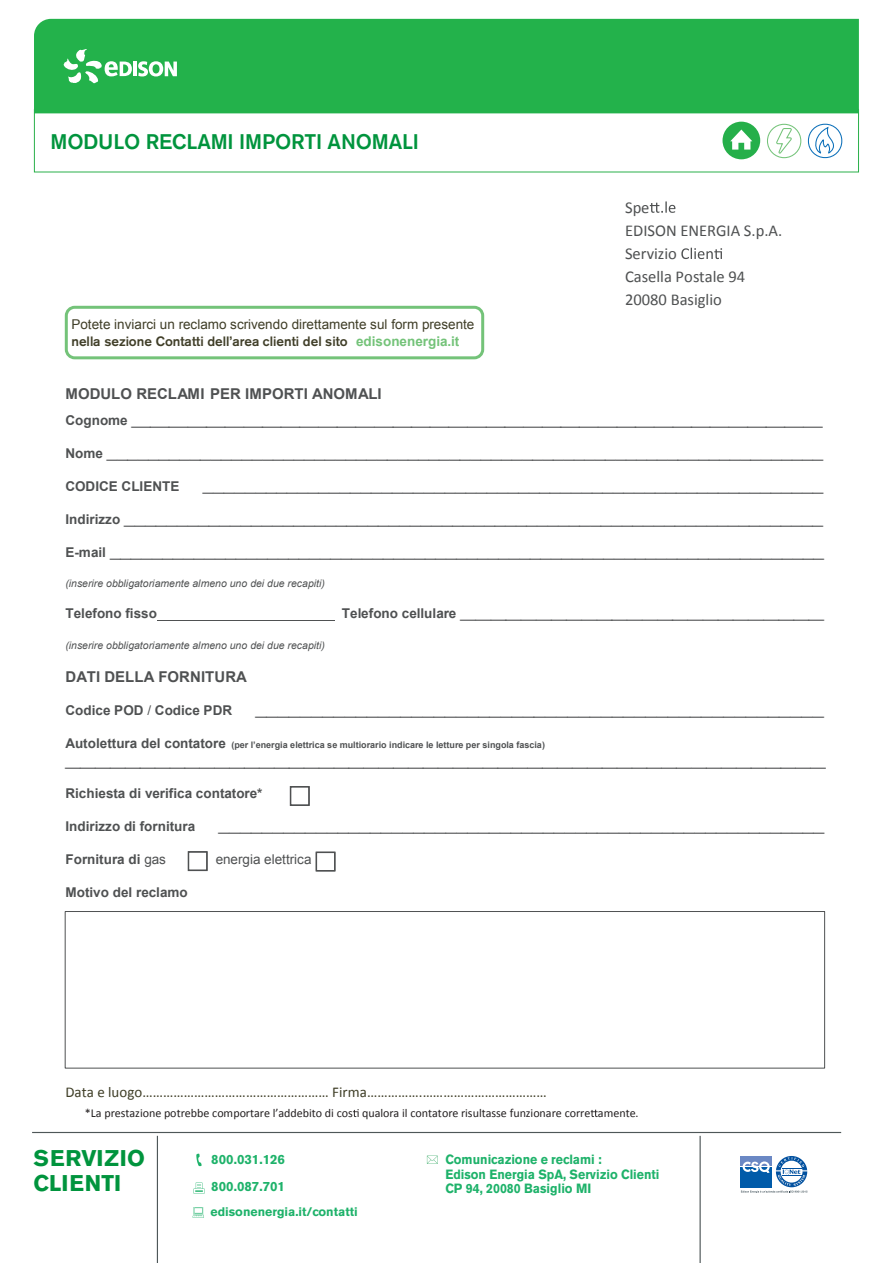
<style>
.page{position:relative;width:893px;height:1263px;background:#fff}
.page>*{position:absolute;margin:0;border:0;box-sizing:border-box;transform-origin:0 0}
.t1{font:700 22.5px/25.2px "Akzidenz Grotesk BE";letter-spacing:.02em;color:#00943d}
.t2{font:500 21px "Akzidenz Grotesk BE";letter-spacing:-.005em;color:#00943d}
.t3{font:16.5px/23.1px "Calibri";color:#4f5152}
.t4{font:15px "Calibri";color:#3f3e27}
.t5{font:700 15px "Arial";color:#4f5152}
.t6{font:700 13.5px "Arial";color:#4f5152}
.t7{font:13.5px "Arial";color:#4f5152;scale:1.4 1}
.t8{font:13.5px "Arial";color:#4f5152;scale:1.41 1}
.t9{font:13.5px "Arial";color:#4f5152;scale:1.39 1}
.t10{font:13.5px "Arial";color:#403e28}
.t11{font:500 13.5px "Akzidenz Grotesk BE";color:#403e28}
.t12{font:13.5px "Arial";color:#4f5152;scale:1.44 1}
.t13{font:13.5px "Arial";color:#4f5152;scale:1.49 1}
.t14{font:13.5px "Arial";color:#4f5152;scale:1.99 1}
.t15{font:13.5px "Arial";color:#4f5152;scale:2.49 1}
.t16{font:13.5px "Arial";color:#4f5152}
.t17{font:700 13.35px/14.9px "Akzidenz Grotesk BE";color:#1eb26a;scale:.93 1}
.t18{font:700 13.35px "Akzidenz Grotesk BE";color:#1eb26a}
.t19{font:700 12.3px "Akzidenz Grotesk BE";color:#1eb26a}
.t20{font:12px "Calibri";letter-spacing:-.005em;color:#231f20}
.t21{font:italic 10.5px "Arial";color:#4f5152}
.t22{font:700 9px "Arial";color:#4f5152}
.s1{font-family:"Arial";font-weight:700;color:#74c379}
.s2{font-weight:700}
.s3{font-weight:400}
.s4{font-size:13.5px}
</style>
<div class="page">
<div style="left:34px;top:19px;width:825px;height:94px;background:#23b24b"></div>
<svg style="left:138px;top:61px;width:39px;height:15px"></svg>
<hr style="left:133px;top:61px;width:4px;height:15px;background:#fff">
<svg style="left:64px;top:49px;width:68px;height:34px"></svg>
<div style="left:808px;top:124px;width:34px;height:34px;border:1px solid #0b6fb9;border-radius:16px"></div>
<svg style="left:815px;top:123px;width:28px;height:32px"></svg>
<div style="left:723px;top:122px;width:37px;height:37px;background:#25af4a;border-radius:50%"></div>
<div style="left:767px;top:124px;width:34px;height:34px;border:1px solid #74c379;border-radius:50%"></div>
<svg style="left:775px;top:127px;width:18px;height:27px"></svg>
<svg style="left:730px;top:130px;width:22px;height:20px"></svg>
<svg style="left:353px;top:1109px;width:6px;height:8px"></svg>
<svg style="left:591px;top:1110px;width:7px;height:7px"></svg>
<div style="left:65px;top:911px;width:760px;height:157px;border:1px solid #4f5152"></div>
<div style="left:188px;top:851px;width:20px;height:20px;border:2px solid #4f5152"></div>
<div style="left:188px;top:852px;width:19px;height:18px;border:1px solid #4f5152"></div>
<div style="left:316px;top:852px;width:20px;height:19px;border:2px solid #4f5152"></div>
<div style="left:316px;top:852px;width:19px;height:19px;border:1px solid #4f5152"></div>
<div style="left:290px;top:786px;width:20px;height:20px;border:2px solid #4f5152"></div>
<div style="left:290px;top:787px;width:19px;height:18px;border:1px solid #4f5152"></div>
<svg style="left:650px;top:201px;width:25px;height:12px"></svg>
<svg style="left:681px;top:248px;width:41px;height:11px"></svg>
<div style="left:65px;top:306px;width:419px;height:53px;border:3px solid #74c379;border-radius:8px"></div>
<hr style="left:700px;top:1136px;width:1px;height:127px;background:#4e5758">
<hr style="left:157px;top:1136px;width:1px;height:127px;background:#4e5758">
<hr style="left:32px;top:1132px;width:809px;height:1px;background:#4e5758">
<svg style="left:196px;top:1154px;width:6px;height:12px"></svg>
<svg style="left:193px;top:1207px;width:11px;height:11px"></svg>
<svg style="left:194px;top:1183px;width:11px;height:11px"></svg>
<svg style="left:427px;top:1156px;width:11px;height:8px"></svg>
<svg style="left:741px;top:1156px;width:66px;height:37px"></svg>
<h2 class="t2" style="left:51px;top:129px;width:370px">MODULO RECLAMI IMPORTI ANOMALI</h2>
<p class="t10" style="left:71px;top:315px;width:404px">Potete inviarci un reclamo scrivendo direttamente sul form presente</p>
<p class="t11" style="left:71px;top:333px;width:389px">nella sezione Contatti dell’area clienti del sito <span class="s1">edisonenergia.it</span></p>
<p class="t3" style="left:625px;top:196px;width:159px">Spe<br>EDISON ENERGIA S.p.A.<br>Servizio<br>Casella Postale 94<br>20080 Basiglio</p>
<p class="t5" style="left:65px;top:384px;width:318px">MODULO RECLAMI PER IMPORTI ANOMALI</p>
<p class="t15" style="left:65px;top:411px;width:306px"><span class="s2">Cognome</span> _____________________________________</p>
<p class="t9" style="left:65px;top:444px;width:547px"><span class="s2">Nome</span> _____________________________________________________________________</p>
<p class="t6" style="left:65px;top:477px;width:115px">CODICE CLIENTE</p>
<p class="t7" style="left:203px;top:477px;width:445px">___________________________________________________________</p>
<p class="t8" style="left:65px;top:510px;width:539px"><span class="s2">Indirizzo</span> __________________________________________________________________</p>
<p class="t7" style="left:65px;top:543px;width:543px"><span class="s2">E-mail</span> ____________________________________________________________________</p>
<p class="t21" style="left:65px;top:576px;width:261px">(inserire obbligatoriamente almeno uno dei due recapiti)</p>
<p class="t6" style="left:65px;top:604px;width:760px">Telefono fisso<span class="s3">___</span>Telefono cellulare <span class="s3">________________________</span></p>
<p class="t21" style="left:65px;top:638px;width:261px">(inserire obbligatoriamente almeno uno dei due recapiti)</p>
<p class="t5" style="left:65px;top:666px;width:183px">DATI DELLA FORNITURA</p>
<p class="t6" style="left:65px;top:701px;width:168px">Codice POD <span class="s3">/</span> Codice PDR</p>
<p class="t13" style="left:256px;top:701px;width:383px">___________________________________________________</p>
<p class="t22" style="left:65px;top:739px;width:481px"><span class="s4">Autolettura del contatore</span> (per l’energia elettrica se multiorario indicare le letture per singola fascia)</p>
<p class="t14" style="left:66px;top:752px;width:383px">___________________________________________________</p>
<p class="t6" style="left:65px;top:785px;width:199px">Richiesta di verifica contatore*</p>
<p class="t6" style="left:65px;top:818px;width:131px">Indirizzo di fornitura</p>
<p class="t12" style="left:219px;top:818px;width:422px">________________________________________________________</p>
<p class="t6" style="left:65px;top:850px;width:102px">Fornitura di <span class="s3">gas</span></p>
<p class="t16" style="left:216px;top:851px;width:97px">energia elettrica</p>
<p class="t6" style="left:65px;top:883px;width:124px">Motivo del reclamo</p>
<p class="t4" style="left:65px;top:1083px;width:483px">Data e luogo……………………………………………… Firma…………….………………………………</p>
<p class="t20" style="left:85px;top:1105px;width:555px">*La prestazione potrebbe comportare l’addebito di cos qualora il contatore risultasse funzionare corre amente.</p>
<h1 class="t1" style="left:34px;top:1146px;width:113px">SERVIZIO<br>CLIENTI</h1>
<p class="t18" style="left:211px;top:1151px;width:75px">800.031.126</p>
<p class="t19" style="left:211px;top:1204px;width:149px">edisonenergia.it/contatti</p>
<p class="t18" style="left:211px;top:1178px;width:75px">800.087.701</p>
<p class="t17" style="left:445px;top:1152px;width:232px">Comunicazione e reclami :<br>Edison Energia SpA, Servizio Clienti<br>CP 94, 20080 Basiglio MI</p>
</div>
